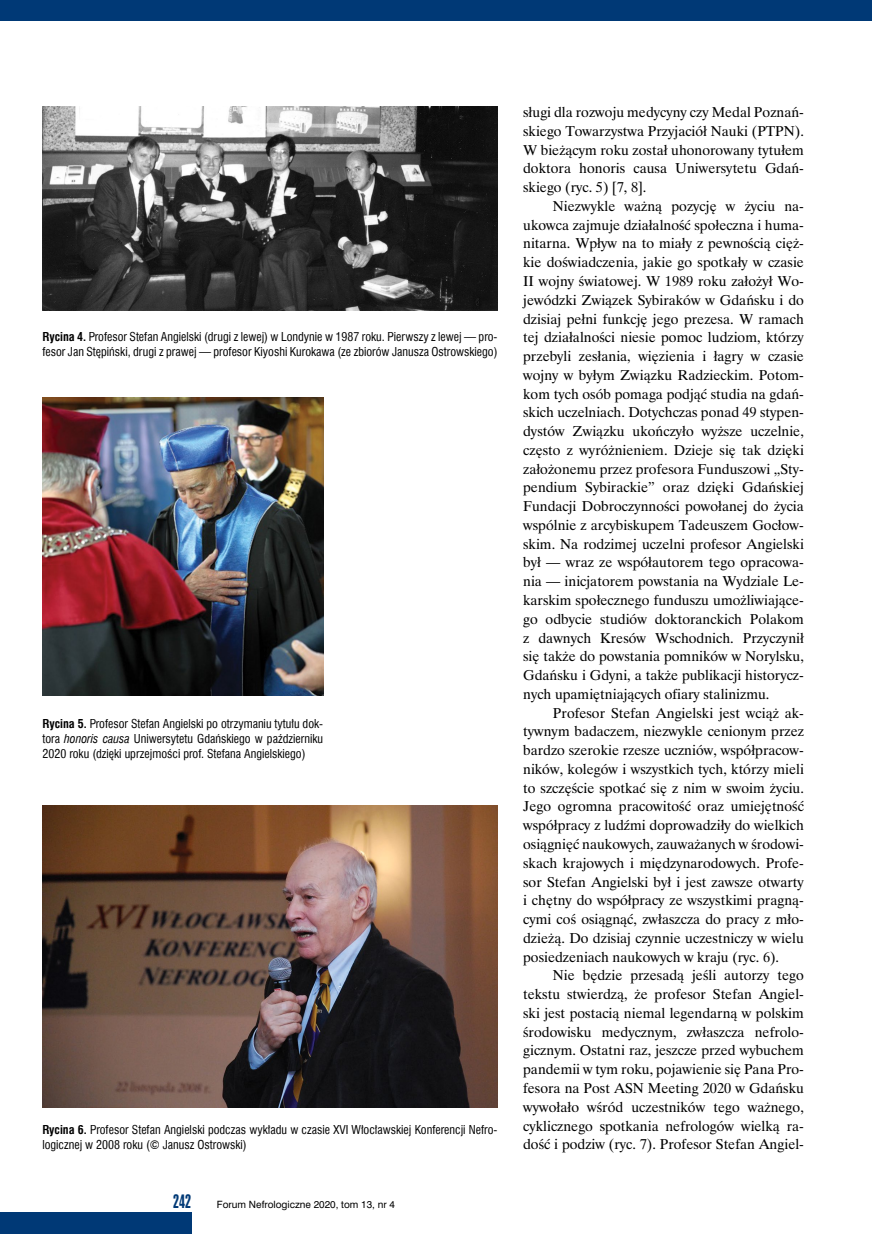
<style>
.page{position:relative;width:872px;height:1234px;background:#fff}
.page>*{position:absolute;margin:0;border:0;box-sizing:border-box;transform-origin:0 0}
.t1{font:18px "Swis 924 EU";color:#003976}
.t2{font:14.25px/18.8px "Time Ibis EE";color:#000;text-align:justify}
.t3{font:12px/14.7px "Swis 721 Cn EU";color:#000}
.t4{font:9.3px "Swis 721 PL";color:#000}
.s1{font-weight:700}
.s2{font-style:italic}
</style>
<div class="page">
<div style="left:0;top:0;width:872px;height:21px;background:#003976"></div>
<div style="left:0;top:1212px;width:191px;height:21px;background:#003976"></div>
<img style="left:42px;top:106px;width:455px;height:204px">
<img style="left:42px;top:398px;width:281px;height:297px">
<img style="left:42px;top:805px;width:455px;height:302px">
<p class="t3" style="left:42px;top:329px;width:456px"><span class="s1">Rycina 4.</span> Profesor Stefan Angielski (drugi z lewej) w Londynie w 1987 roku. Pierwszy z lewej — pro&shy;fesor Jan Stępiński, drugi z prawej — profesor Kiyoshi Kurokawa (ze zbiorów Janusza Ostrowskiego)</p>
<p class="t3" style="left:42px;top:716px;width:282px;text-align:justify"><span class="s1">Rycina 5.</span> Profesor Stefan Angielski po otrzymaniu tytułu dok&shy;tora <span class="s2">honoris causa</span> Uniwersytetu Gdańskiego w październiku 2020 roku (dzięki uprzejmości prof. Stefana Angielskiego)</p>
<p class="t3" style="left:42px;top:1121px;width:456px"><span class="s1">Rycina 6.</span> Profesor Stefan Angielski podczas wykładu w czasie XVI Włocławskiej Konferencji Nefro&shy;logicznej w 2008 roku (© Janusz Ostrowski)</p>
<p class="t1" style="left:173px;top:1189px;width:20px">242</p>
<p class="t4" style="left:217px;top:1197px;width:180px">Forum Nefrologiczne 2020, tom 13, nr 4</p>
<p class="t2" style="left:523px;top:103px;width:282px">sługi dla rozwoju medycyny czy Medal Poznań&shy;skiego Towarzystwa Przyjaciół Nauki (PTPN).<br>W bieżącym roku został uhonorowany tytułem doktora honoris causa Uniwersytetu Gdań&shy;skiego (ryc. 5) [7, 8].</p>
<p class="t2" style="left:523px;top:196px;width:282px;text-indent:30px">Niezwykle ważną pozycję w życiu na&shy;ukowca zajmuje działalność społeczna i huma&shy;nitarna. Wpływ na to miały z pewnością cięż&shy;kie doświadczenia, jakie go spotkały w czasie II wojny światowej. W 1989 roku założył Wo&shy;jewódzki Związek Sybiraków w Gdańsku i do dzisiaj pełni funkcję jego prezesa. W ramach tej działalności niesie pomoc ludziom, którzy przebyli zesłania, więzienia i łagry w czasie wojny w byłym Związku Radzieckim. Potom&shy;kom tych osób pomaga podjąć studia na gdań&shy;skich uczelniach. Dotychczas ponad 49 stypen&shy;dystów Związku ukończyło wyższe uczelnie, często z wyróżnieniem. Dzieje się tak dzięki założonemu przez profesora Funduszowi „Sty&shy;pendium Sybirackie” oraz dzięki Gdańskiej Fundacji Dobroczynności powołanej do życia wspólnie z arcybiskupem Tadeuszem Gocłow&shy;skim. Na rodzimej uczelni profesor Angielski był — wraz ze współautorem tego opracowa&shy;nia — inicjatorem powstania na Wydziale Le&shy;karskim społecznego funduszu umożliwiające&shy;go odbycie studiów doktoranckich Polakom z dawnych Kresów Wschodnich. Przyczynił się także do powstania pomników w Norylsku, Gdańsku i Gdyni, a także publikacji historycz&shy;nych upamiętniających ofiary stalinizmu.</p>
<p class="t2" style="left:523px;top:703px;width:282px;text-indent:30px">Profesor Stefan Angielski jest wciąż ak&shy;tywnym badaczem, niezwykle cenionym przez bardzo szerokie rzesze uczniów, współpracow&shy;ników, kolegów i wszystkich tych, którzy mieli to szczęście spotkać się z nim w swoim życiu.<br>Jego ogromna pracowitość oraz umiejętność współpracy z ludźmi doprowadziły do wielkich osiągnięć naukowych, zauważanych w środowi&shy;skach krajowych i międzynarodowych. Profe&shy;sor Stefan Angielski był i jest zawsze otwarty i chętny do współpracy ze wszystkimi pragną&shy;cymi coś osiągnąć, zwłaszcza do pracy z mło&shy;dzieżą. Do dzisiaj czynnie uczestniczy w wielu posiedzeniach naukowych w kraju (ryc. 6).</p>
<p class="t2" style="left:523px;top:965px;width:282px;text-indent:30px">Nie będzie przesadą jeśli autorzy tego tekstu stwierdzą, że profesor Stefan Angiel&shy;ski jest postacią niemal legendarną w polskim środowisku medycznym, zwłaszcza nefrolo&shy;gicznym. Ostatni raz, jeszcze przed wybuchem pandemii w tym roku, pojawienie się Pana Pro&shy;fesora na Post ASN Meeting 2020 w Gdańsku wywołało wśród uczestników tego ważnego, cyklicznego spotkania nefrologów wielką ra&shy;dość i podziw (ryc. 7). Profesor Stefan Angiel-</p>
</div>
